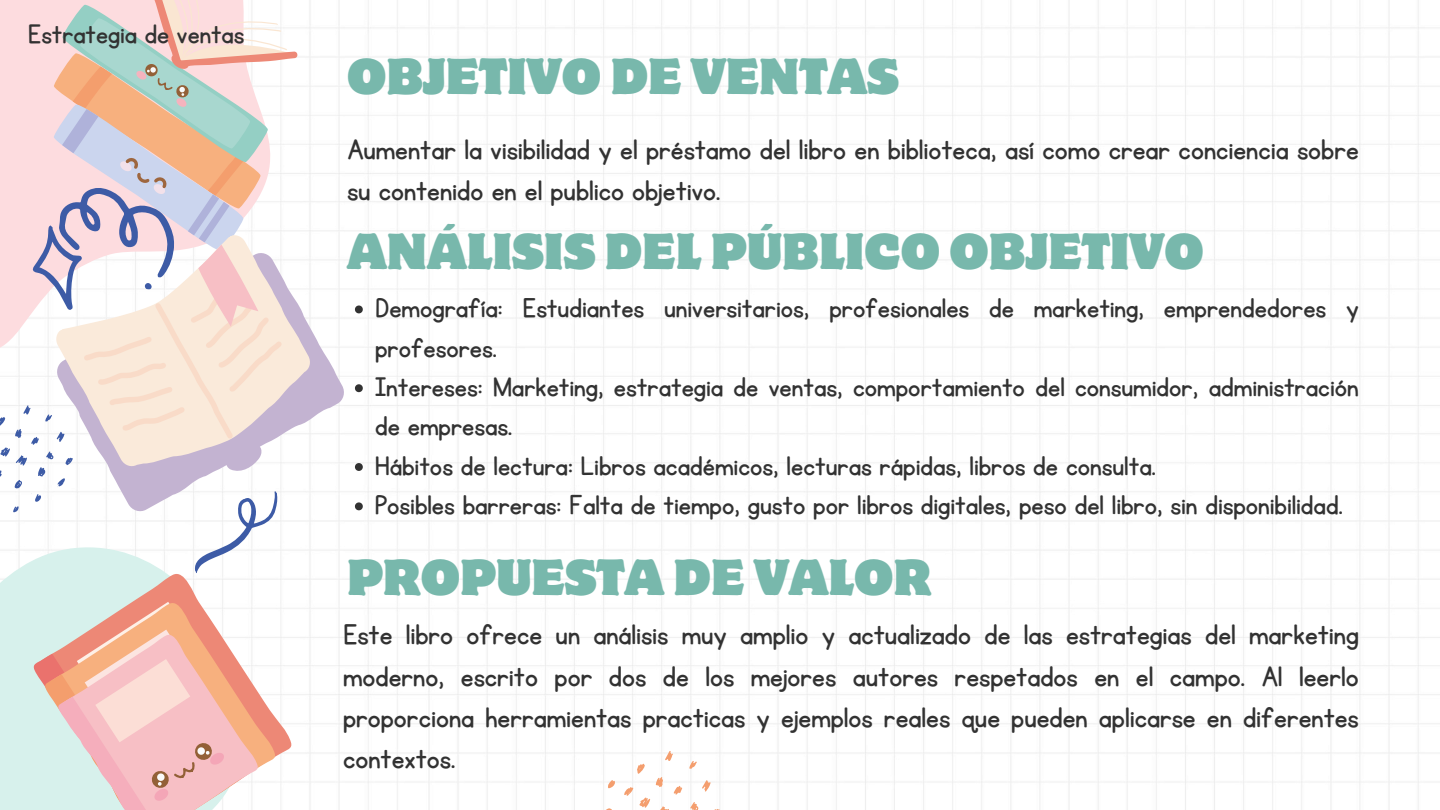
<style>
.page{position:relative;width:1440px;height:810px;background:#fff}
.page>*{position:absolute;margin:0;border:0;box-sizing:border-box;transform-origin:0 0}
.t1{font:45px "Motter Corpus ITC Std";color:#78b8ac}
.t2{font:33px/41.2px "KG Primary Penmanship";color:#323232}
.t3{font:31.5px/39.4px "KG Primary Penmanship";color:#323232}
.t4{font:31px "KG Primary Penmanship";color:#323232}
</style>
<div class="page">
<svg style="left:299px;top:0;width:51px;height:247px"></svg>
<svg style="left:0;top:530px;width:347px;height:280px"></svg>
<svg style="left:31px;top:574px;width:268px;height:236px"></svg>
<svg style="left:43px;top:597px;width:239px;height:213px"></svg>
<svg style="left:30px;top:602px;width:234px;height:208px;background:#eec8c0"></svg>
<svg style="left:604px;top:750px;width:116px;height:60px"></svg>
<svg style="left:299px;top:247px;width:59px;height:283px"></svg>
<svg style="left:299px;top:231px;width:27px;height:260px"></svg>
<svg style="left:0;top:0;width:299px;height:574px"></svg>
<svg style="left:355px;top:306px;width:8px;height:7px"></svg>
<svg style="left:355px;top:384px;width:8px;height:8px"></svg>
<svg style="left:355px;top:463px;width:8px;height:8px"></svg>
<svg style="left:355px;top:502px;width:8px;height:8px"></svg>
<h1 class="t4" style="left:28px;top:19px;width:218px">Estrategia de ventas</h1>
<p class="t1" style="left:347px;top:59px;width:553px">OBJETIVO DE VENTAS</p>
<p class="t2" style="left:347px;top:130px;width:1013px">Aumentar la visibilidad y el préstamo del libro en biblioteca, así como crear conciencia sobre su contenido en el publico objetivo.</p>
<p class="t1" style="left:347px;top:234px;width:858px">ANÁLISIS DEL PÚBLICO OBJETIVO</p>
<p class="t3" style="left:375px;top:290px;width:985px">Demografía: Estudiantes universitarios, profesionales de marketing, emprendedores y profesores.</p>
<p class="t3" style="left:375px;top:368px;width:985px">Intereses: Marketing, estrategia de ventas, comportamiento del consumidor, administración de empresas.</p>
<p class="t3" style="left:375px;top:447px;width:782px">Hábitos de lectura: Libros académicos, lecturas rápidas, libros de consulta.</p>
<h1 class="t3" style="left:375px;top:486px;width:969px">Posibles barreras: Falta de tiempo, gusto por libros digitales, peso del libro, sin disponibilidad.</h1>
<p class="t1" style="left:347px;top:559px;width:586px">PROPUESTA DE VALOR</p>
<p class="t2" style="left:343px;top:615px;width:1017px;text-align:justify">Este libro ofrece un análisis muy amplio y actualizado de las estrategias del marketing moderno, escrito por dos de los mejores autores respetados en el campo. Al leerlo proporciona herramientas practicas y ejemplos reales que pueden aplicarse en diferentes contextos.</p>
</div>
